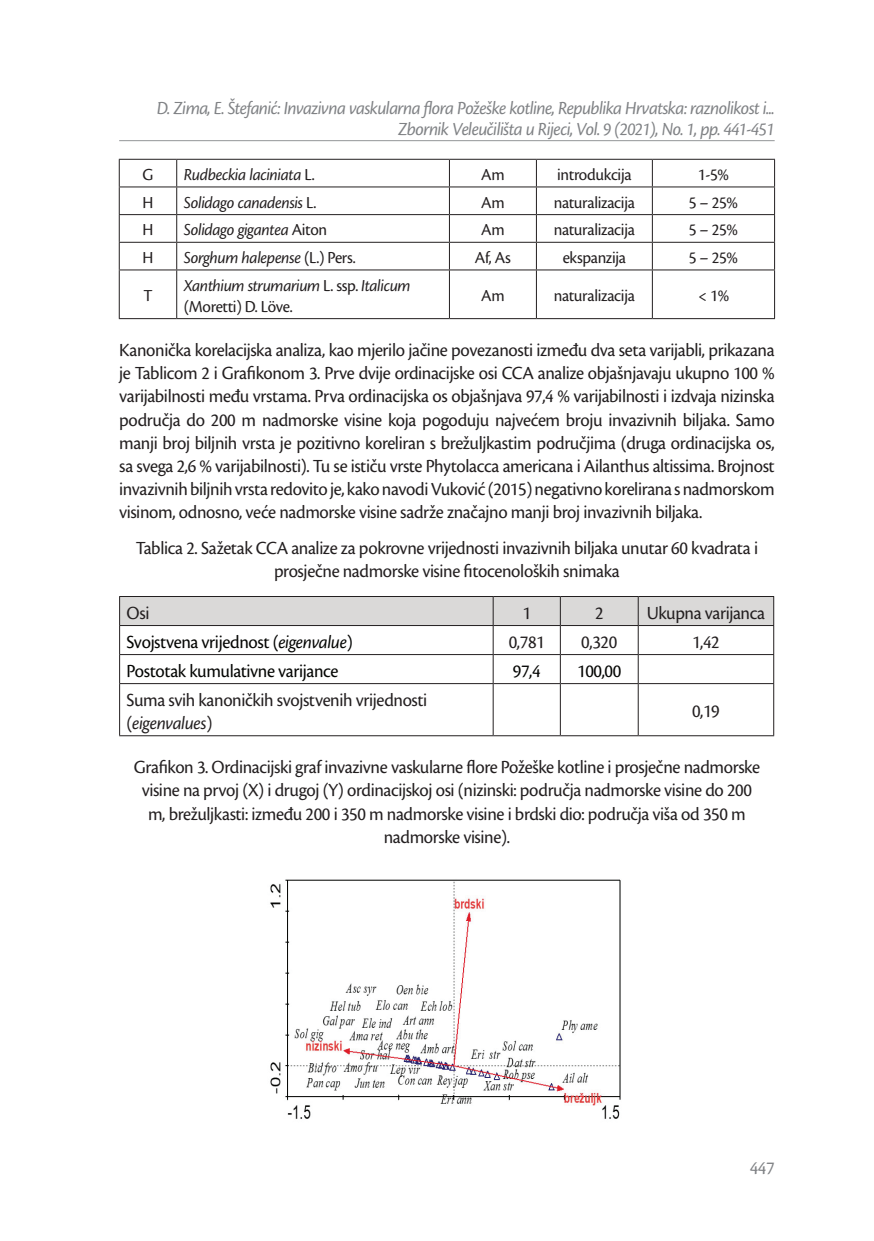
<style>
.page{position:relative;width:874px;height:1241px;background:#fff}
.page>*{position:absolute;margin:0;border:0;box-sizing:border-box;transform-origin:0 0}
.Običan_tekst{font:19.25px/23.1px "Cronos Pro";letter-spacing:-.02em;color:#231f20;text-align:justify;scale:.96 1}
.Opis_slike{font:19.25px/23.1px "Cronos Pro";letter-spacing:-.02em;color:#231f20;text-align:center;scale:.96 1}
.t1{font:italic 19.25px/21px "Cronos Pro";letter-spacing:-.035em;color:#808285;text-align:right;scale:.96 1}
.Običan_tekst-2{font:19.25px "Cronos Pro";letter-spacing:-.02em;color:#040503;scale:.96 1}
.t2{font:19.25px "Cronos Pro";color:#808285;scale:.96 1}
.Običan_tekst-3{font:italic 17.5px/21px "Cronos Pro";letter-spacing:-.025em;color:#231f20;scale:.96 1}
.Običan_tekst-4{font:17.5px "Cronos Pro";letter-spacing:-.02em;color:#231f20;scale:.96 1}
.s1{font-style:normal}
.s2{font-style:italic}
</style>
<div class="page">
<hr style="left:119px;top:140px;width:655px;height:1px;background:#939598">
<hr style="left:119px;top:159px;width:58px;height:1px;background:#231f20">
<hr style="left:177px;top:159px;width:272px;height:1px;background:#231f20">
<hr style="left:449px;top:159px;width:87px;height:1px;background:#231f20">
<hr style="left:536px;top:159px;width:116px;height:1px;background:#231f20">
<hr style="left:652px;top:159px;width:122px;height:1px;background:#231f20">
<hr style="left:119px;top:186px;width:58px;height:1px;background:#231f20">
<hr style="left:177px;top:186px;width:272px;height:1px;background:#231f20">
<hr style="left:449px;top:186px;width:87px;height:1px;background:#231f20">
<hr style="left:536px;top:186px;width:116px;height:1px;background:#231f20">
<hr style="left:652px;top:186px;width:122px;height:1px;background:#231f20">
<hr style="left:119px;top:214px;width:58px;height:1px;background:#231f20">
<hr style="left:177px;top:214px;width:272px;height:1px;background:#231f20">
<hr style="left:449px;top:214px;width:87px;height:1px;background:#231f20">
<hr style="left:536px;top:214px;width:116px;height:1px;background:#231f20">
<hr style="left:652px;top:214px;width:122px;height:1px;background:#231f20">
<hr style="left:119px;top:242px;width:58px;height:1px;background:#231f20">
<svg style="left:119px;top:160px;width:1px;height:109px"></svg>
<hr style="left:177px;top:242px;width:272px;height:1px;background:#231f20">
<svg style="left:176px;top:160px;width:1px;height:109px"></svg>
<hr style="left:449px;top:242px;width:87px;height:1px;background:#231f20">
<svg style="left:449px;top:160px;width:1px;height:109px"></svg>
<hr style="left:536px;top:242px;width:116px;height:1px;background:#231f20">
<svg style="left:535px;top:160px;width:1px;height:109px"></svg>
<hr style="left:652px;top:242px;width:122px;height:1px;background:#231f20">
<svg style="left:651px;top:160px;width:1px;height:109px"></svg>
<hr style="left:119px;top:269px;width:58px;height:1px;background:#231f20">
<hr style="left:119px;top:270px;width:1px;height:48px;background:#231f20">
<hr style="left:177px;top:269px;width:272px;height:1px;background:#231f20">
<hr style="left:176px;top:270px;width:1px;height:48px;background:#231f20">
<hr style="left:449px;top:269px;width:87px;height:1px;background:#231f20">
<hr style="left:449px;top:270px;width:1px;height:48px;background:#231f20">
<hr style="left:536px;top:269px;width:116px;height:1px;background:#231f20">
<hr style="left:535px;top:270px;width:1px;height:48px;background:#231f20">
<hr style="left:652px;top:269px;width:122px;height:1px;background:#231f20">
<hr style="left:651px;top:270px;width:1px;height:48px;background:#231f20">
<hr style="left:773px;top:270px;width:1px;height:48px;background:#231f20">
<hr style="left:119px;top:318px;width:58px;height:1px;background:#231f20">
<hr style="left:177px;top:318px;width:272px;height:1px;background:#231f20">
<hr style="left:449px;top:318px;width:87px;height:1px;background:#231f20">
<hr style="left:536px;top:318px;width:116px;height:1px;background:#231f20">
<hr style="left:652px;top:318px;width:122px;height:1px;background:#231f20">
<svg style="left:119px;top:596px;width:654px;height:87px"></svg>
<hr style="left:119px;top:683px;width:374px;height:1px;background:#231f20">
<hr style="left:119px;top:684px;width:1px;height:51px;background:#231f20">
<hr style="left:493px;top:683px;width:67px;height:1px;background:#231f20">
<hr style="left:492px;top:684px;width:1px;height:51px;background:#231f20">
<hr style="left:560px;top:683px;width:78px;height:1px;background:#231f20">
<hr style="left:559px;top:684px;width:1px;height:51px;background:#231f20">
<hr style="left:638px;top:683px;width:135px;height:1px;background:#231f20">
<hr style="left:637px;top:684px;width:1px;height:51px;background:#231f20">
<hr style="left:772px;top:684px;width:1px;height:51px;background:#231f20">
<hr style="left:119px;top:735px;width:374px;height:1px;background:#231f20">
<hr style="left:493px;top:735px;width:67px;height:1px;background:#231f20">
<hr style="left:560px;top:735px;width:78px;height:1px;background:#231f20">
<hr style="left:638px;top:735px;width:135px;height:1px;background:#231f20">
<img style="left:270px;top:879px;width:351px;height:240px">
<p class="t1" style="left:157px;top:98px;width:645px">D. Zima, E. Štefanić: Invazivna vaskularna flora Požeške kotline, Republika Hrvatska: raznolikost i...<br>Zbornik Veleučilišta u Rijeci, Vol. 9 (2021), No. 1, pp. 441-451</p>
<p class="Običan_tekst-4" style="left:142px;top:164px;width:13px">G</p>
<p class="Običan_tekst-3" style="left:184px;top:164px;width:138px">Rudbeckia laciniata <span class="s1">L.</span></p>
<p class="Običan_tekst-4" style="left:481px;top:164px;width:26px">Am</p>
<p class="Običan_tekst-4" style="left:557px;top:164px;width:79px">introdukcija</p>
<p class="Običan_tekst-4" style="left:697px;top:164px;width:34px">1-5%</p>
<p class="Običan_tekst-4" style="left:142px;top:192px;width:13px">H</p>
<p class="Običan_tekst-3" style="left:184px;top:192px;width:140px">Solidago canadensis <span class="s1">L.</span></p>
<p class="Običan_tekst-4" style="left:481px;top:192px;width:26px">Am</p>
<p class="Običan_tekst-4" style="left:553px;top:192px;width:86px">naturalizacija</p>
<p class="Običan_tekst-4" style="left:688px;top:192px;width:53px">5 – 25%</p>
<p class="Običan_tekst-4" style="left:142px;top:220px;width:13px">H</p>
<p class="Običan_tekst-3" style="left:184px;top:219px;width:151px">Solidago gigantea <span class="s1">Aiton</span></p>
<p class="Običan_tekst-4" style="left:481px;top:220px;width:26px">Am</p>
<p class="Običan_tekst-4" style="left:553px;top:220px;width:86px">naturalizacija</p>
<p class="Običan_tekst-4" style="left:688px;top:220px;width:53px">5 – 25%</p>
<p class="Običan_tekst-4" style="left:142px;top:247px;width:13px">H</p>
<p class="Običan_tekst-3" style="left:184px;top:247px;width:180px">Sorghum halepense <span class="s1">(L.) Pers.</span></p>
<p class="Običan_tekst-4" style="left:474px;top:247px;width:39px">Af, As</p>
<p class="Običan_tekst-4" style="left:562px;top:247px;width:67px">ekspanzija</p>
<p class="Običan_tekst-4" style="left:688px;top:247px;width:53px">5 – 25%</p>
<p class="Običan_tekst-4" style="left:143px;top:285px;width:11px">T</p>
<p class="Običan_tekst-3" style="left:184px;top:275px;width:238px">Xanthium strumarium <span class="s1">L. ssp.</span> Italicum <span class="s1">(Moretti) D. Löve.</span></p>
<p class="Običan_tekst-4" style="left:481px;top:285px;width:26px">Am</p>
<p class="Običan_tekst-4" style="left:553px;top:285px;width:86px">naturalizacija</p>
<p class="Običan_tekst-4" style="left:697px;top:285px;width:34px">&lt; 1%</p>
<p class="Običan_tekst" style="left:119px;top:338px;width:684px">Kanonička korelacijska analiza, kao mjerilo jačine povezanosti između dva seta varijabli, prikazana je Tablicom 2 i Grafikonom 3. Prve dvije ordinacijske osi CCA analize objašnjavaju ukupno 100 % varijabilnosti među vrstama. Prva ordinacijska os objašnjava 97,4 % varijabilnosti i izdvaja nizinska područja do 200 m nadmorske visine koja pogoduju najvećem broju invazivnih biljaka. Samo manji broj biljnih vrsta je pozitivno koreliran s brežuljkastim područjima (druga ordinacijska os, sa svega 2,6 % varijabilnosti). Tu se ističu vrste Phytolacca americana i Ailanthus altissima. Brojnost invazivnih biljnih vrsta redovito je, kako navodi Vuković (2015) negativno korelirana s nadmorskom visinom, odnosno, veće nadmorske visine sadrže značajno manji broj invazivnih biljaka.</p>
<p class="Opis_slike" style="left:136px;top:536px;width:649px">Tablica 2. Sažetak CCA analize za pokrovne vrijednosti invazivnih biljaka unutar 60 kvadrata i prosječne nadmorske visine fitocenoloških snimaka</p>
<p class="Običan_tekst" style="left:126px;top:601px;width:25px">Osi</p>
<p class="Običan_tekst" style="left:522px;top:601px;width:10px">1</p>
<p class="Običan_tekst" style="left:594px;top:601px;width:10px">2</p>
<p class="Običan_tekst" style="left:646px;top:601px;width:125px">Ukupna varijanca</p>
<p class="Običan_tekst-2" style="left:126px;top:630px;width:237px">Svojstvena vrijednost (<span class="s2">eigenvalue</span>)</p>
<p class="Običan_tekst" style="left:508px;top:630px;width:39px">0,781</p>
<p class="Običan_tekst" style="left:581px;top:630px;width:39px">0,320</p>
<p class="Običan_tekst" style="left:691px;top:630px;width:30px">1,42</p>
<p class="Običan_tekst-2" style="left:126px;top:659px;width:222px">Postotak kumulativne varijance</p>
<p class="Običan_tekst-2" style="left:512px;top:659px;width:30px">97,4</p>
<p class="Običan_tekst-2" style="left:577px;top:659px;width:47px">100,00</p>
<p class="Običan_tekst" style="left:126px;top:688px;width:314px">Suma svih kanoničkih svojstvenih vrijednosti (<span class="s2">eigenvalues</span>)</p>
<p class="Običan_tekst" style="left:691px;top:699px;width:30px">0,19</p>
<p class="Opis_slike" style="left:134px;top:755px;width:653px">Grafikon 3. Ordinacijski graf invazivne vaskularne flore Požeške kotline i prosječne nadmorske visine na prvoj (X) i drugoj (Y) ordinacijskoj osi (nizinski: područja nadmorske visine do 200 m, brežuljkasti: između 200 i 350 m nadmorske visine i brdski dio: područja viša od 350 m nadmorske visine).</p>
<p class="t2" style="left:749px;top:1156px;width:27px">447</p>
</div>
